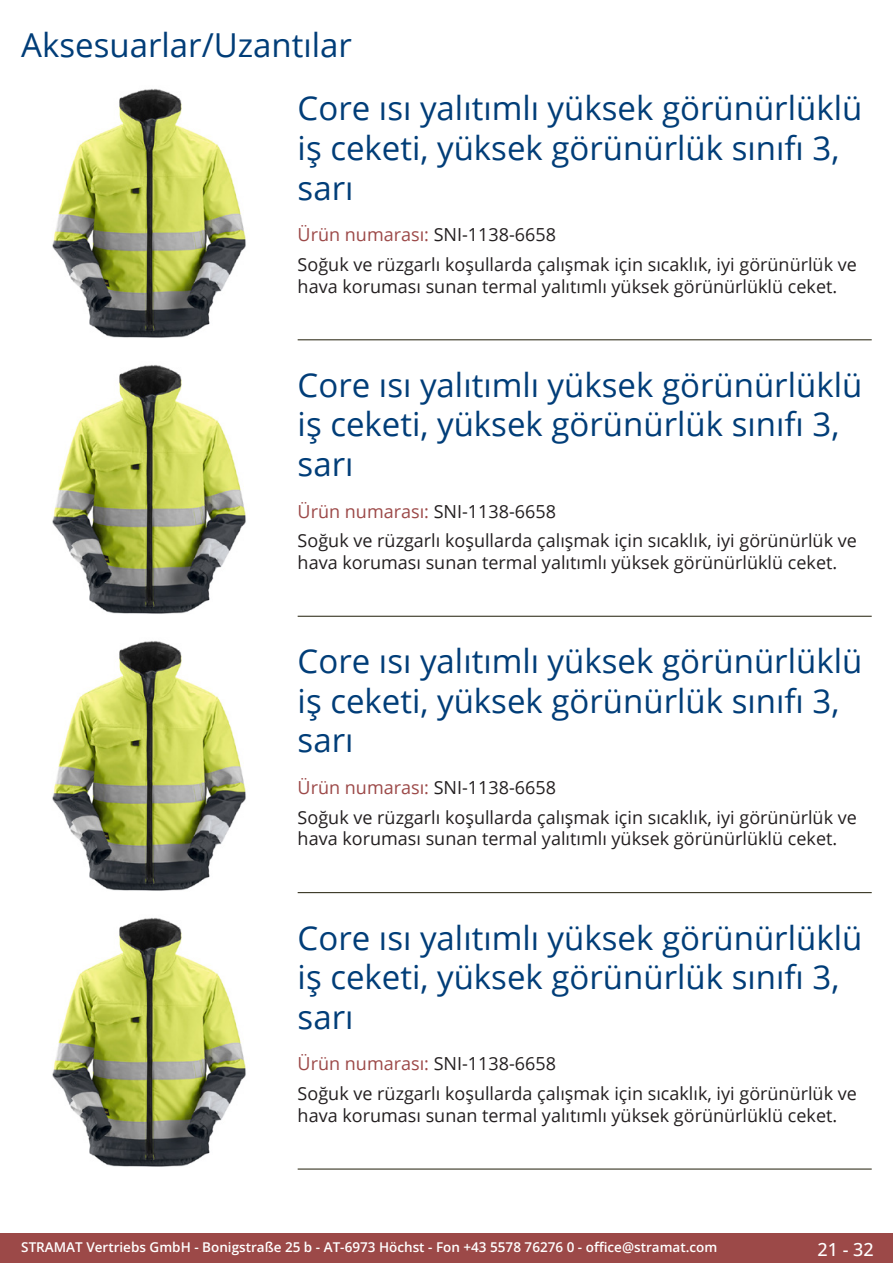
<style>
.page{position:relative;width:893px;height:1263px;background:#fff}
.page>*{position:absolute;margin:0;border:0;box-sizing:border-box;transform-origin:0 0}
.Produkttitel{font:33px/39.6px "Open Sans";color:#003d78}
.RastTitel{font:33px "Open Sans";color:#003d78}
.Beschreibung_Text{font:18px/21.6px "Open Sans";color:#231f20}
.TechDaten_Überschrif{font:18px "Open Sans";color:#9c4948}
.t1{font:500 18px "Open Sans";color:#fff}
.t2{font:600 13.5px "Open Sans";color:#fff}
.s1{color:#231f20}
</style>
<div class="page">
<div style="left:0;top:1233px;width:893px;height:30px;background:#9c4948"></div>
<hr style="left:298px;top:340px;width:574px;height:1px;background:#201d08">
<hr style="left:298px;top:616px;width:574px;height:1px;background:#201d08">
<hr style="left:298px;top:892px;width:574px;height:1px;background:#201d08">
<hr style="left:298px;top:1169px;width:574px;height:1px;background:#201d08">
<img style="left:52px;top:89px;width:194px;height:249px">
<img style="left:52px;top:365px;width:194px;height:249px">
<img style="left:52px;top:641px;width:194px;height:250px">
<img style="left:52px;top:918px;width:194px;height:249px">
<p class="RastTitel" style="left:21px;top:22px;width:332px">Aksesuarlar/Uzantılar</p>
<p class="Produkttitel" style="left:298px;top:88px;width:566px">Core ısı yalıtımlı yüksek görünürlüklü iş ceketi, yüksek görünürlük sınıfı 3, sarı</p>
<p class="TechDaten_Überschrif" style="left:298px;top:222px;width:260px">Ürün numarası: <span class="s1">SNI-1138-6658</span></p>
<p class="Beschreibung_Text" style="left:298px;top:253px;width:561px">Soğuk ve rüzgarlı koşullarda çalışmak için sıcaklık, iyi görünürlük ve hava koruması sunan termal yalıtımlı yüksek görünürlüklü ceket.</p>
<p class="Produkttitel" style="left:298px;top:364px;width:566px">Core ısı yalıtımlı yüksek görünürlüklü iş ceketi, yüksek görünürlük sınıfı 3, sarı</p>
<p class="TechDaten_Überschrif" style="left:298px;top:499px;width:260px">Ürün numarası: <span class="s1">SNI-1138-6658</span></p>
<p class="Beschreibung_Text" style="left:298px;top:530px;width:561px">Soğuk ve rüzgarlı koşullarda çalışmak için sıcaklık, iyi görünürlük ve hava koruması sunan termal yalıtımlı yüksek görünürlüklü ceket.</p>
<p class="Produkttitel" style="left:298px;top:640px;width:566px">Core ısı yalıtımlı yüksek görünürlüklü iş ceketi, yüksek görünürlük sınıfı 3, sarı</p>
<p class="TechDaten_Überschrif" style="left:298px;top:775px;width:260px">Ürün numarası: <span class="s1">SNI-1138-6658</span></p>
<p class="Beschreibung_Text" style="left:298px;top:806px;width:561px">Soğuk ve rüzgarlı koşullarda çalışmak için sıcaklık, iyi görünürlük ve hava koruması sunan termal yalıtımlı yüksek görünürlüklü ceket.</p>
<p class="Produkttitel" style="left:298px;top:917px;width:566px">Core ısı yalıtımlı yüksek görünürlüklü iş ceketi, yüksek görünürlük sınıfı 3, sarı</p>
<p class="TechDaten_Überschrif" style="left:298px;top:1051px;width:260px">Ürün numarası: <span class="s1">SNI-1138-6658</span></p>
<p class="Beschreibung_Text" style="left:298px;top:1082px;width:561px">Soğuk ve rüzgarlı koşullarda çalışmak için sıcaklık, iyi görünürlük ve hava koruması sunan termal yalıtımlı yüksek görünürlüklü ceket.</p>
<p class="t2" style="left:21px;top:1238px;width:698px">STRAMAT Vertriebs GmbH - Bonigstraße 25 b - AT-6973 Höchst - Fon +43 5578 76276 0 - office@stramat.com</p>
<p class="t1" style="left:817px;top:1237px;width:58px">21 - 32</p>
</div>
